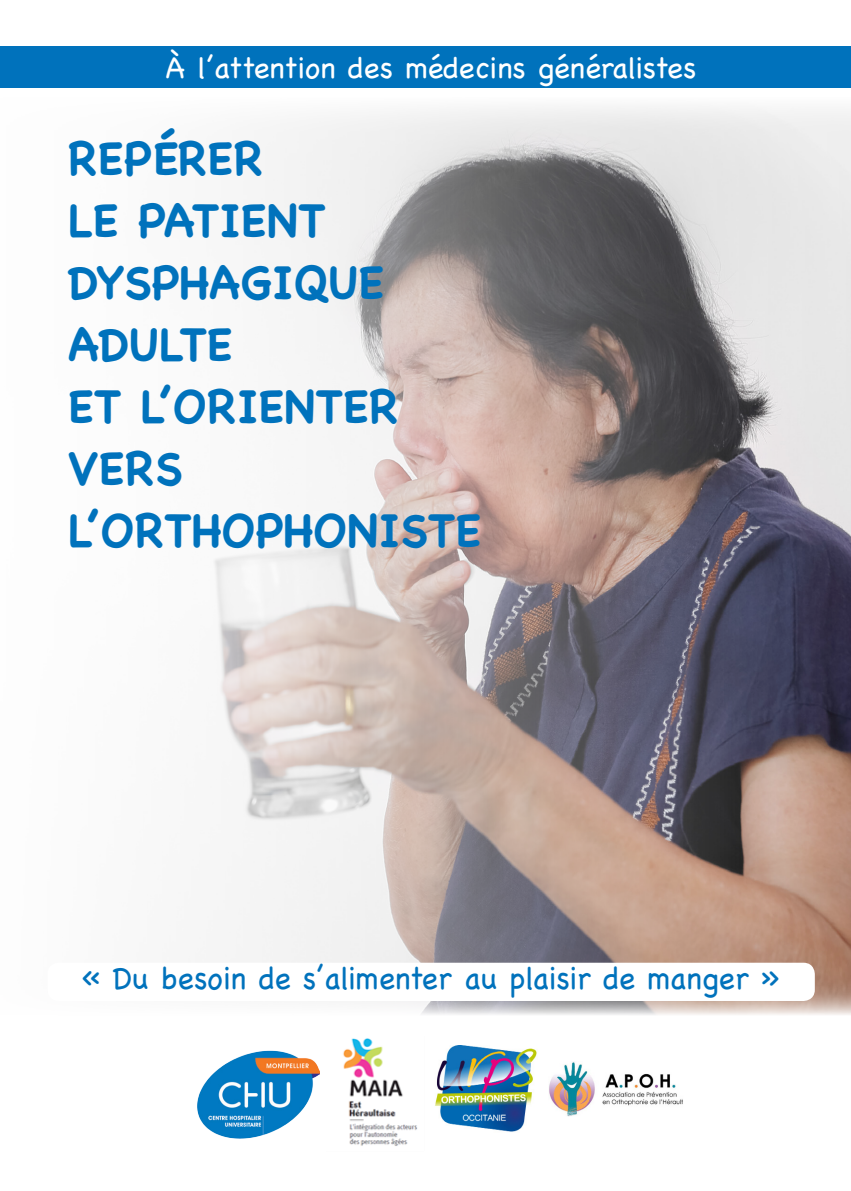
<style>
.page{position:relative;width:851px;height:1191px;background:#fff}
.page>*{position:absolute;margin:0;border:0;box-sizing:border-box;transform-origin:0 0}
.t1{font:700 46px "Chalkboard";color:#0072bc}
.t2{font:32px "Chalkboard";color:#0072bc;scale:.95 1}
.t3{font:30px "Chalkboard";color:#fff}
</style>
<div class="page">
<img style="left:343px;top:1038px;width:75px;height:108px">
<img style="left:435px;top:1045px;width:102px;height:87px">
<img style="left:549px;top:1062px;width:134px;height:55px">
<img style="left:197px;top:1050px;width:123px;height:88px">
<img style="left:214px;top:107px;width:636px;height:908px">
<div style="left:0;top:47px;width:850px;height:41px;background:#0072bc"></div>
<div style="left:47px;top:962px;width:767px;height:39px;background:#fff;border-radius:11px"></div>
<p class="t3" style="left:166px;top:49px;width:532px">À l’attention des médecins généralistes</p>
<p class="t1" style="left:68px;top:131px;width:197px">REPÉRER</p>
<p class="t1" style="left:68px;top:193px;width:259px">LE PATIENT</p>
<p class="t1" style="left:68px;top:255px;width:318px">DYSPHAGIQUE</p>
<p class="t1" style="left:68px;top:317px;width:166px">ADULTE</p>
<p class="t1" style="left:68px;top:379px;width:332px">ET L’ORIENTER</p>
<p class="t1" style="left:68px;top:441px;width:116px">VERS</p>
<p class="t1" style="left:68px;top:503px;width:415px">L’ORTHOPHONISTE</p>
<p class="t2" style="left:81px;top:958px;width:737px">« Du besoin de s’alimenter au plaisir de manger »</p>
</div>
